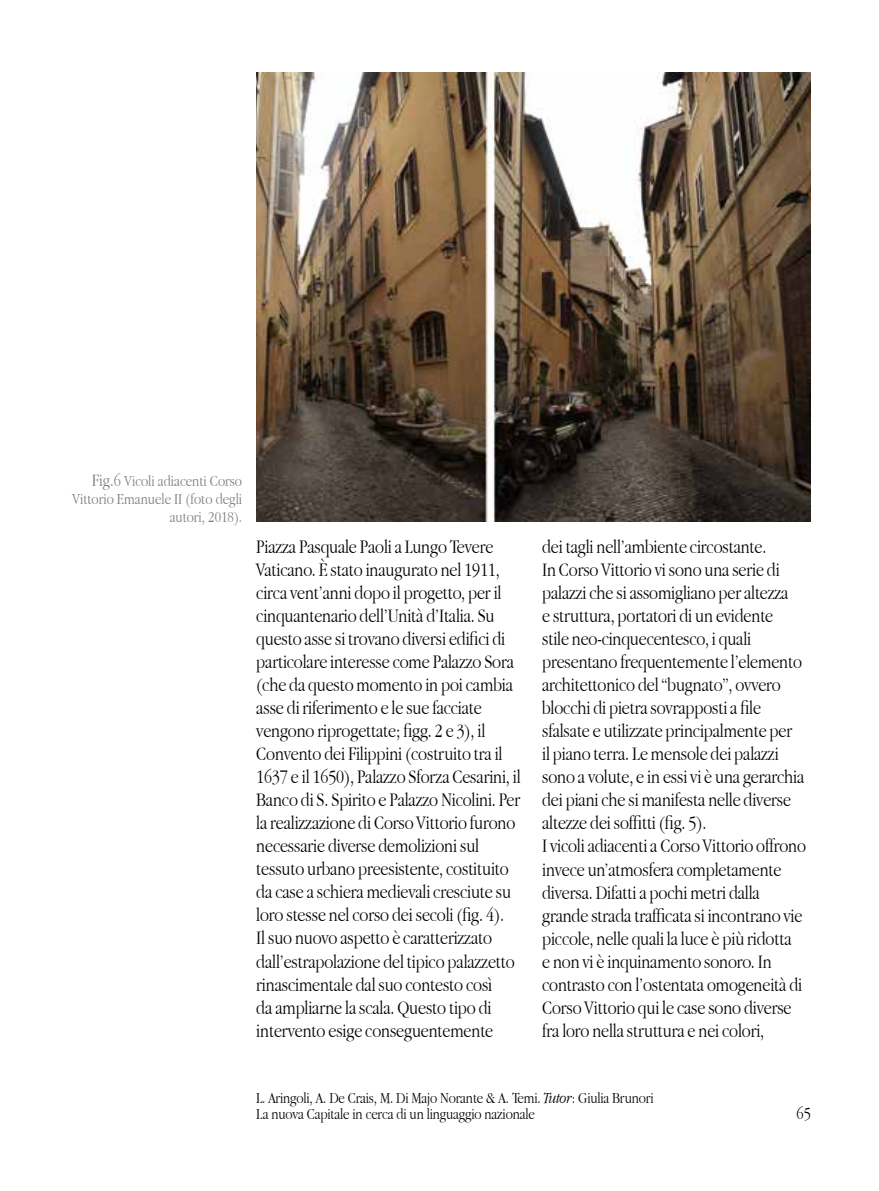
<style>
.page{position:relative;width:879px;height:1191px;background:#fff}
.page>*{position:absolute;margin:0;border:0;box-sizing:border-box;transform-origin:0 0}
.t1{font:300 20px/23px "Apple Garamond";letter-spacing:-.01em;color:#000}
.t2{font:300 18px "Apple Garamond";color:#000}
.t3{font:300 16px/16px "Apple Garamond";letter-spacing:-.01em;color:#000}
.t4{font:300 16px/18px "Apple Garamond";color:#7c7b7b;text-align:right}
.s1{font-size:18px}
.s2{font-style:italic}
</style>
<div class="page">
<img style="left:256px;top:72px;width:555px;height:449px">
<p class="t4" style="left:73px;top:471px;width:171px"><span class="s1">Fig.6</span> Vicoli adiacenti Corso<br>Vittorio Emanuele II (foto degli autori, 2018).</p>
<p class="t1" style="left:256px;top:534px;width:266px">Piazza Pasquale Paoli a Lungo Tevere Vaticano. È stato inaugurato nel 1911, circa vent’anni dopo il progetto, per il cinquantenario dell’Unità d’Italia. Su questo asse si trovano diversi edifici di particolare interesse come Palazzo Sora (che da questo momento in poi cambia asse di riferimento e le sue facciate vengono riprogettate; figg. 2 e 3), il Convento dei Filippini (costruito tra il 1637 e il 1650), Palazzo Sforza Cesarini, il Banco di S. Spirito e Palazzo Nicolini. Per la realizzazione di Corso Vittorio furono necessarie diverse demolizioni sul tessuto urbano preesistente, costituito da case a schiera medievali cresciute su loro stesse nel corso dei secoli (fig. 4).<br>Il suo nuovo aspetto è caratterizzato dall’estrapolazione del tipico palazzetto rinascimentale dal suo contesto così<br>da ampliarne la scala. Questo tipo di intervento esige conseguentemente</p>
<p class="t1" style="left:542px;top:534px;width:265px">dei tagli nell’ambiente circostante.<br>In Corso Vittorio vi sono una serie di palazzi che si assomigliano per altezza<br>e struttura, portatori di un evidente<br>stile neo-cinquecentesco, i quali presentano frequentemente l’elemento architettonico del “bugnato”, ovvero blocchi di pietra sovrapposti a file sfalsate e utilizzate principalmente per<br>il piano terra. Le mensole dei palazzi sono a volute, e in essi vi è una gerarchia dei piani che si manifesta nelle diverse altezze dei soffitti (fig. 5).<br>I vicoli adiacenti a Corso Vittorio offrono invece un’atmosfera completamente diversa. Difatti a pochi metri dalla grande strada trafficata si incontrano vie piccole, nelle quali la luce è più ridotta<br>e non vi è inquinamento sonoro. In contrasto con l’ostentata omogeneità di Corso Vittorio qui le case sono diverse fra loro nella struttura e nei colori,</p>
<p class="t3" style="left:256px;top:1089px;width:399px">L. Aringoli, A. De Crais, M. Di Majo Norante &amp; A. Temi. <span class="s2">Tutor</span>: Giulia Brunori<br>La nuova Capitale in cerca di un linguaggio nazionale</p>
<p class="t2" style="left:796px;top:1102px;width:16px">65</p>
</div>
